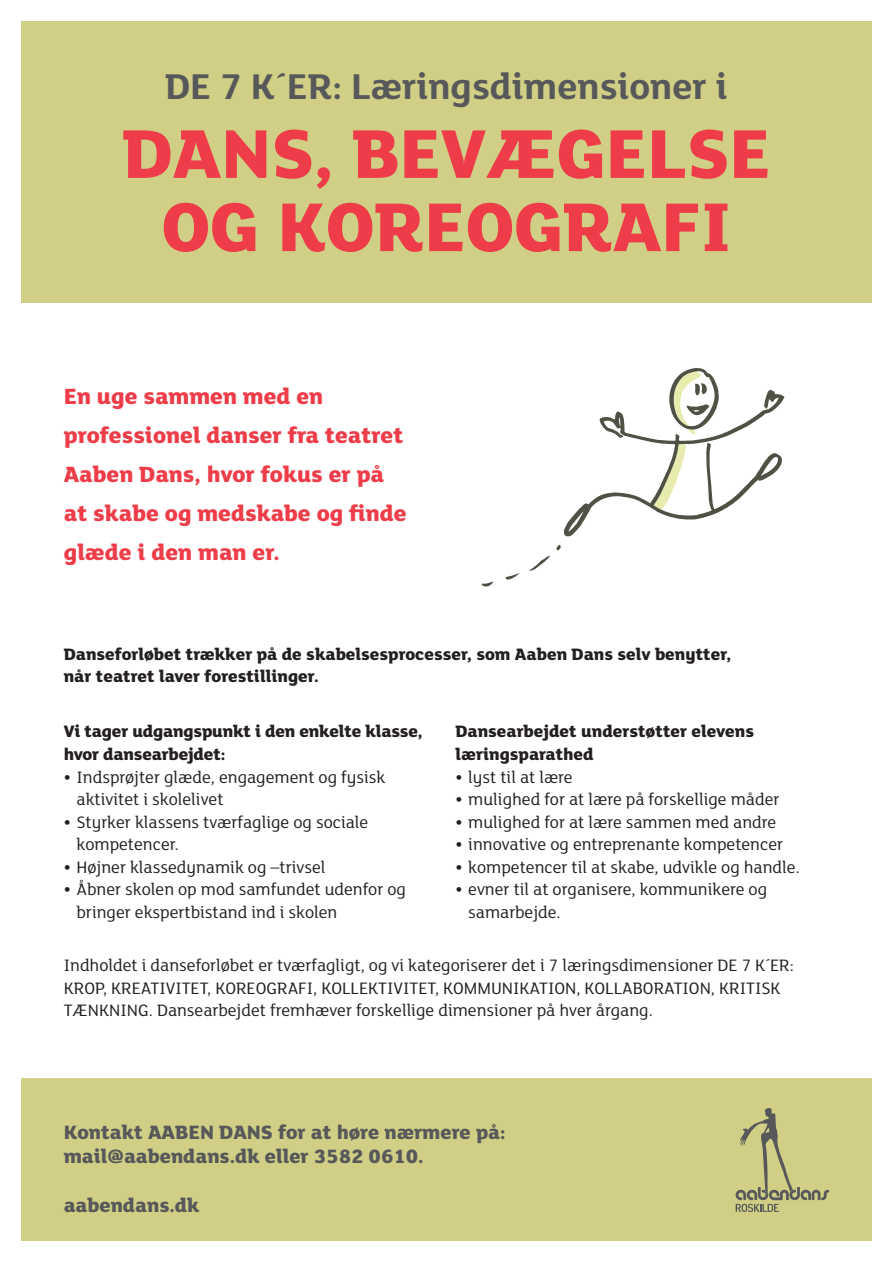
<style>
.page{position:relative;width:893px;height:1263px;background:#fff}
.page>*{position:absolute;margin:0;border:0;box-sizing:border-box;transform-origin:0 0}
.t1{font:800 75px/73.2px "FS Lola";color:#ee3d49;text-align:center}
.t2{font:700 39px "FS Lola";color:#57585a}
.t3{font:800 24px/39px "FS Lola";color:#ee3d49}
.t4{font:800 21px/24px "FS Lola";color:#57585a}
.t5{font:18px/22.5px "FS Lola";color:#231f20}
.t6{font:800 18px/22.5px "FS Lola";color:#231f20}
.s1{font-weight:800}
</style>
<div class="page">
<svg style="left:529px;top:556px;width:21px;height:15px"></svg>
<svg style="left:505px;top:573px;width:14px;height:6px"></svg>
<svg style="left:482px;top:581px;width:11px;height:6px"></svg>
<svg style="left:556px;top:545px;width:5px;height:6px"></svg>
<svg style="left:564px;top:368px;width:220px;height:168px"></svg>
<div style="left:21px;top:1078px;width:851px;height:163px;background:#d0cf85"></div>
<div style="left:21px;top:21px;width:851px;height:282px;background:#d0cf85"></div>
<svg style="left:736px;top:1108px;width:93px;height:104px"></svg>
<h2 class="t2" style="left:165px;top:60px;width:564px">DE 7 K´ER: Læringsdimensioner i</h2>
<h1 class="t1" style="left:122px;top:113px;width:650px">DANS, BEVÆGELSE<br>OG KOREOGRAFI</h1>
<h3 class="t3" style="left:64px;top:375px;width:344px">En uge sammen med en professionel danser fra teatret<br>Aaben Dans, hvor fokus er på at skabe og medskabe og finde glæde i den man er.</h3>
<p class="t6" style="left:64px;top:642px;width:669px">Danseforløbet trækker på de skabelsesprocesser, som Aaben Dans selv benytter, når teatret laver forestillinger.</p>
<p class="t6" style="left:64px;top:719px;width:360px">Vi tager udgangspunkt i den enkelte klasse, hvor dansearbejdet:</p>
<p class="t5" style="left:77px;top:765px;width:310px;text-indent:-13px"><span class="s1">•</span> Indsprøjter glæde, engagement og fysisk aktivitet i skolelivet</p>
<p class="t5" style="left:77px;top:810px;width:293px;text-indent:-13px"><span class="s1">•</span> Styrker klassens tværfaglige og sociale kompetencer.</p>
<p class="t5" style="left:64px;top:855px;width:263px"><span class="s1">•</span> Højner klassedynamik og –trivsel</p>
<p class="t5" style="left:77px;top:877px;width:331px;text-indent:-13px"><span class="s1">•</span> Åbner skolen op mod samfundet udenfor og bringer ekspertbistand ind i skolen</p>
<p class="t6" style="left:455px;top:719px;width:300px">Dansearbejdet understøtter elevens læringsparathed</p>
<p class="t5" style="left:455px;top:765px;width:119px"><span class="s1">•</span> lyst til at lære</p>
<p class="t5" style="left:455px;top:787px;width:326px"><span class="s1">•</span> mulighed for at lære på forskellige måder</p>
<p class="t5" style="left:455px;top:810px;width:322px"><span class="s1">•</span> mulighed for at lære sammen med andre</p>
<p class="t5" style="left:455px;top:832px;width:329px"><span class="s1">•</span> innovative og entreprenante kompetencer</p>
<p class="t5" style="left:455px;top:855px;width:346px"><span class="s1">•</span> kompetencer til at skabe, udvikle og handle.</p>
<p class="t5" style="left:468px;top:877px;width:300px;text-indent:-13px"><span class="s1">•</span> evner til at organisere, kommunikere og samarbejde.</p>
<p class="t5" style="left:64px;top:953px;width:732px">Indholdet i danseforløbet er tværfagligt, og vi kategoriserer det i 7 læringsdimensioner DE 7 K´ER:<br>KROP, KREATIVITET, KOREOGRAFI, KOLLEKTIVITET, KOMMUNIKATION, KOLLABORATION, KRITISK<br>TÆNKNING. Dansearbejdet fremhæver forskellige dimensioner på hver årgang.</p>
<p class="t4" style="left:64px;top:1119px;width:443px">Kontakt AABEN DANS for at høre nærmere på: mail@aabendans.dk eller 3582 0610.</p>
<p class="t4" style="left:64px;top:1191px;width:137px">aabendans.dk</p>
</div>
